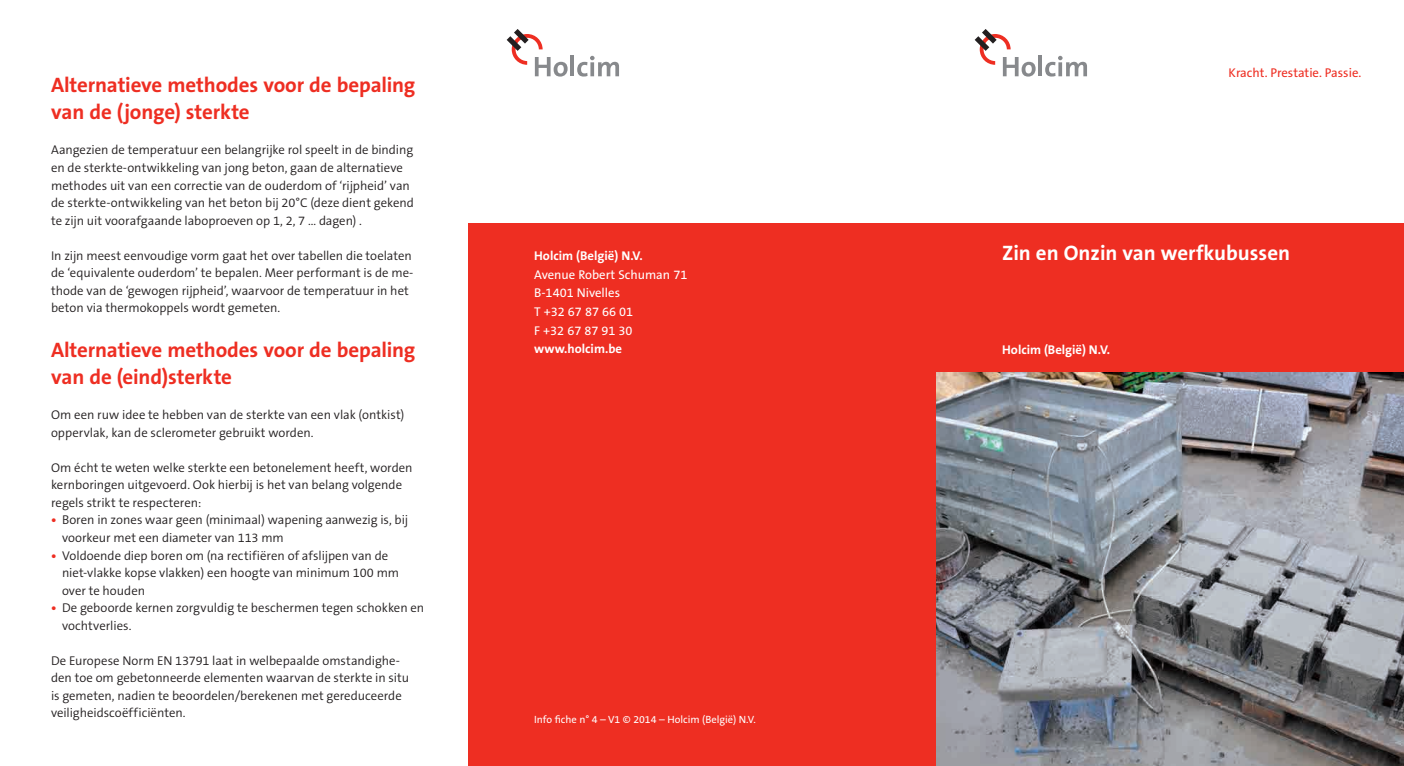
<style>
.page{position:relative;width:1404px;height:766px;background:#fff}
.page>*{position:absolute;margin:0;border:0;box-sizing:border-box;transform-origin:0 0}
._09_caption{font:700 21px/27px "The Sans B7";letter-spacing:-.01em;color:#ee2e22}
.t1{font:700 21px "The Sans B7";color:#fff}
.intertitre1{font:300 12.75px/17.5px "The Sans B4";color:#231f20}
.t2{font:12.75px "The Sans B5 Plain";color:#fff}
.t3{font:700 12.75px "The Sans B7";color:#fff}
.t4{font:12.75px "The Sans B5 Plain";color:#ee2e22}
.t5{font:10.5px "The Sans B5 Plain";color:#fff}
.s1{font-family:"The Sans B7";font-weight:700;color:#ee2e22}
</style>
<div class="page">
<img style="left:935px;top:372px;width:468px;height:393px">
<hr style="left:570px;top:55px;width:4px;height:21px;background:#87898c">
<svg style="left:577px;top:56px;width:42px;height:20px"></svg>
<svg style="left:506px;top:29px;width:61px;height:48px"></svg>
<hr style="left:1038px;top:55px;width:4px;height:21px;background:#87898c">
<svg style="left:1045px;top:56px;width:41px;height:20px"></svg>
<svg style="left:974px;top:29px;width:61px;height:48px"></svg>
<div style="left:935px;top:223px;width:468px;height:149px;background:#ee2e22"></div>
<div style="left:468px;top:223px;width:467px;height:542px;background:#ee2e22"></div>
<p class="_09_caption" style="left:51px;top:72px;width:365px">Alternatieve methodes voor de bepaling van de (jonge) sterkte</p>
<p class="intertitre1" style="left:51px;top:142px;width:364px">Aangezien de temperatuur een belangrijke rol speelt in de binding en de sterkte-ontwikkeling van jong beton, gaan de alternatieve methodes uit van een correctie van de ouderdom of ‘rijpheid’ van de sterkte-ontwikkeling van het beton bij 20°C (deze dient gekend te zijn uit voorafgaande laboproeven op 1, 2, 7 … dagen) .</p>
<p class="intertitre1" style="left:51px;top:247px;width:364px">In zijn meest eenvoudige vorm gaat het over tabellen die toelaten de ‘equivalente ouderdom’ te bepalen. Meer performant is de me&shy;thode van de ‘gewogen rijpheid’, waarvoor de temperatuur in het beton via thermokoppels wordt gemeten.</p>
<p class="_09_caption" style="left:51px;top:337px;width:365px">Alternatieve methodes voor de bepaling van de (eind)sterkte</p>
<p class="intertitre1" style="left:51px;top:406px;width:355px">Om een ruw idee te hebben van de sterkte van een vlak (ontkist) oppervlak, kan de sclerometer gebruikt worden.</p>
<p class="intertitre1" style="left:51px;top:459px;width:363px">Om écht te weten welke sterkte een betonelement heeft, worden kernboringen uitgevoerd. Ook hierbij is het van belang volgende regels strikt te respecteren:</p>
<p class="intertitre1" style="left:62px;top:511px;width:348px;text-indent:-11px"><span class="s1">•</span> Boren in zones waar geen (minimaal) wapening aanwezig is, bij voorkeur met een diameter van 113 mm</p>
<p class="intertitre1" style="left:62px;top:546px;width:338px;text-indent:-11px"><span class="s1">•</span> Voldoende diep boren om (na rectifiëren of afslijpen van de niet-vlakke kopse vlakken) een hoogte van minimum 100 mm over te houden</p>
<p class="intertitre1" style="left:62px;top:599px;width:364px;text-indent:-11px"><span class="s1">•</span> De geboorde kernen zorgvuldig te beschermen tegen schokken en vochtverlies.</p>
<p class="intertitre1" style="left:51px;top:652px;width:359px">De Europese Norm EN 13791 laat in welbepaalde omstandighe&shy;den toe om gebetonneerde elementen waarvan de sterkte in situ is gemeten, nadien te beoordelen/berekenen met gereduceerde veiligheidscoëfficiënten.</p>
<p class="t4" style="left:1228px;top:66px;width:134px">Kracht. Prestatie. Passie.</p>
<p class="t3" style="left:534px;top:249px;width:110px">Holcim (België) N.V.</p>
<p class="t1" style="left:1002px;top:242px;width:289px">Zin en Onzin van werfkubussen</p>
<p class="t2" style="left:534px;top:268px;width:155px">Avenue Robert Schuman 71</p>
<p class="t2" style="left:534px;top:286px;width:87px">B-1401 Nivelles</p>
<p class="t2" style="left:534px;top:305px;width:101px">T +32 67 87 66 01</p>
<p class="t2" style="left:534px;top:323px;width:100px">F +32 67 87 91 30</p>
<p class="t3" style="left:534px;top:342px;width:89px">www.holcim.be</p>
<p class="t3" style="left:1002px;top:342px;width:109px">Holcim (België) N.V.</p>
<p class="t5" style="left:534px;top:714px;width:223px">Info fiche n° 4 – V1 © 2014 – Holcim (België) N.V.</p>
</div>
